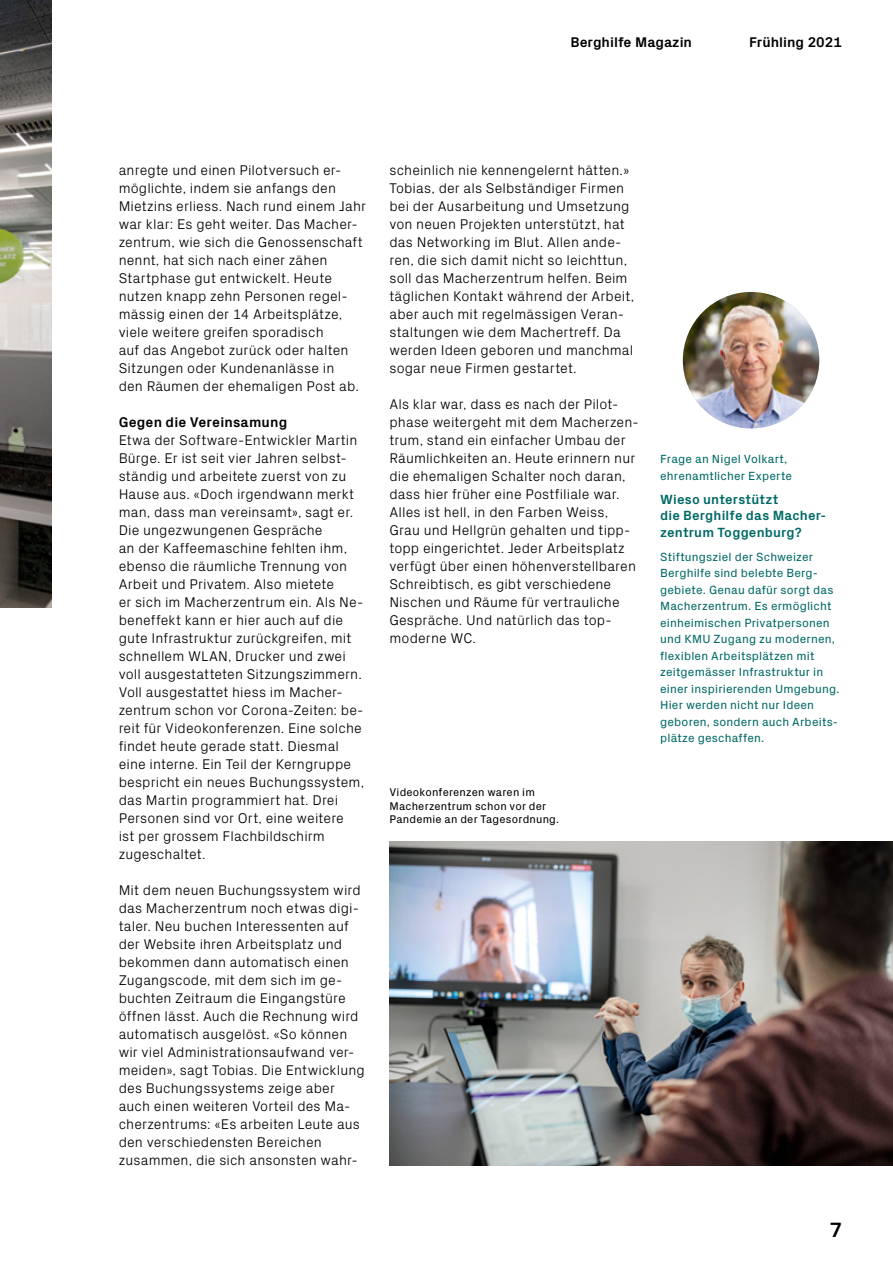
<style>
.page{position:relative;width:893px;height:1263px;background:#fff}
.page>*{position:absolute;margin:0;border:0;box-sizing:border-box;transform-origin:0 0}
.t1{font:700 21px "Px Grotesk";color:#000}
.t2{font:300 14.25px/18px "Px Grotesk";letter-spacing:.01em;color:#000}
.t3{font:700 14.25px "Px Grotesk";color:#000}
.t4{font:700 13.5px/16.5px "Px Grotesk";letter-spacing:.01em;color:#006966}
.t5{font:12px/16.5px "Px Grotesk";letter-spacing:.015em;color:#006966}
.t6{font:11.25px/13.5px "Px Grotesk";letter-spacing:.02em;color:#000}
</style>
<div class="page">
<img style="left:0;top:0;width:51px;height:607px">
<img style="left:389px;top:841px;width:504px;height:324px">
<img style="left:683px;top:292px;width:136px;height:136px;border-radius:68px">
<p class="t3" style="left:570px;top:32px;width:123px">Berghilfe Magazin</p>
<p class="t3" style="left:749px;top:32px;width:94px">Frühling 2021</p>
<p class="t2" style="left:119px;top:160px;width:249px">anregte und einen Pilotversuch er&shy;möglichte, indem sie anfangs den Mietzins erliess. Nach rund einem Jahr war klar: Es geht weiter. Das Macher&shy;zentrum, wie sich die Genossenschaft nennt, hat sich nach einer zähen Startphase gut entwickelt. Heute nutzen knapp zehn Personen regel&shy;mässig einen der 14 Arbeitsplätze, viele weitere greifen sporadisch<br>auf das Angebot zurück oder halten Sitzungen oder Kundenanlässe in<br>den Räumen der ehemaligen Post ab.</p>
<p class="t3" style="left:119px;top:412px;width:170px">Gegen die Vereinsamung</p>
<p class="t2" style="left:119px;top:430px;width:247px">Etwa der Software-Entwickler Martin Bürge. Er ist seit vier Jahren selbst&shy;ständig und arbeitete zuerst von zu Hause aus. «Doch irgendwann merkt man, dass man vereinsamt», sagt er.<br>Die ungezwungenen Gespräche<br>an der Kaffeemaschine fehlten ihm, ebenso die räumliche Trennung von Arbeit und Privatem. Also mietete<br>er sich im Macherzentrum ein. Als Ne&shy;beneffekt kann er hier auch auf die gute Infrastruktur zurückgreifen, mit schnellem WLAN, Drucker und zwei voll ausgestatteten Sitzungszimmern.<br>Voll ausgestattet hiess im Macher&shy;zentrum schon vor Corona-Zeiten: be&shy;reit für Videokonferenzen. Eine solche findet heute gerade statt. Diesmal eine interne. Ein Teil der Kerngruppe bespricht ein neues Buchungssystem, das Martin programmiert hat. Drei Personen sind vor Ort, eine weitere<br>ist per grossem Flachbildschirm zugeschaltet.</p>
<p class="t2" style="left:119px;top:880px;width:248px">Mit dem neuen Buchungssystem wird das Macherzentrum noch etwas digi&shy;taler. Neu buchen Interessenten auf der Website ihren Arbeitsplatz und bekommen dann automatisch einen Zugangscode, mit dem sich im ge&shy;buchten Zeitraum die Eingangstüre öffnen lässt. Auch die Rechnung wird automatisch ausgelöst. «So können wir viel Administrationsaufwand ver&shy;meiden», sagt Tobias. Die Entwicklung des Buchungssystems zeige aber auch einen weiteren Vorteil des Ma&shy;cherzentrums: «Es arbeiten Leute aus den verschiedensten Bereichen zusammen, die sich ansonsten wahr-</p>
<p class="t2" style="left:389px;top:160px;width:246px">scheinlich nie kennengelernt hätten.» Tobias, der als Selbständiger Firmen bei der Ausarbeitung und Umsetzung von neuen Projekten unterstützt, hat das Networking im Blut. Allen ande&shy;ren, die sich damit nicht so leichttun, soll das Macherzentrum helfen. Beim täglichen Kontakt während der Arbeit, aber auch mit regelmässigen Veran&shy;staltungen wie dem Machertreff. Da werden Ideen geboren und manchmal sogar neue Firmen gestartet.</p>
<p class="t2" style="left:389px;top:394px;width:251px">Als klar war, dass es nach der Pilot&shy;phase weitergeht mit dem Macherzen&shy;trum, stand ein einfacher Umbau der Räumlichkeiten an. Heute erinnern nur die ehemaligen Schalter noch daran, dass hier früher eine Postfiliale war.<br>Alles ist hell, in den Farben Weiss, Grau und Hellgrün gehalten und tipp&shy;topp eingerichtet. Jeder Arbeitsplatz verfügt über einen höhenverstellbaren Schreibtisch, es gibt verschiedene Nischen und Räume für vertrauliche Gespräche. Und natürlich das top&shy;moderne WC.</p>
<p class="t6" style="left:389px;top:785px;width:171px">Videokonferenzen waren im<br>Macherzentrum schon vor der<br>Pandemie an der Tagesordnung.</p>
<p class="t5" style="left:660px;top:450px;width:133px">Frage an Nigel Volkart, ehrenamtlicher Experte</p>
<p class="t4" style="left:660px;top:490px;width:168px">Wieso unterstützt<br>die Berghilfe das Macher&shy;zentrum Toggenburg?</p>
<p class="t5" style="left:660px;top:547px;width:181px">Stiftungsziel der Schweizer<br>Berghilfe sind belebte Berg&shy;gebiete. Genau dafür sorgt das<br>Macherzentrum. Es ermöglicht einheimischen Privatpersonen und KMU Zugang zu modernen, flexiblen Arbeitsplätzen mit zeitgemässer Infrastruktur in einer inspirierenden Umgebung.<br>Hier werden nicht nur Ideen geboren, sondern auch Arbeits&shy;plätze geschaffen.</p>
<h1 class="t1" style="left:829px;top:1215px;width:14px">7</h1>
</div>
